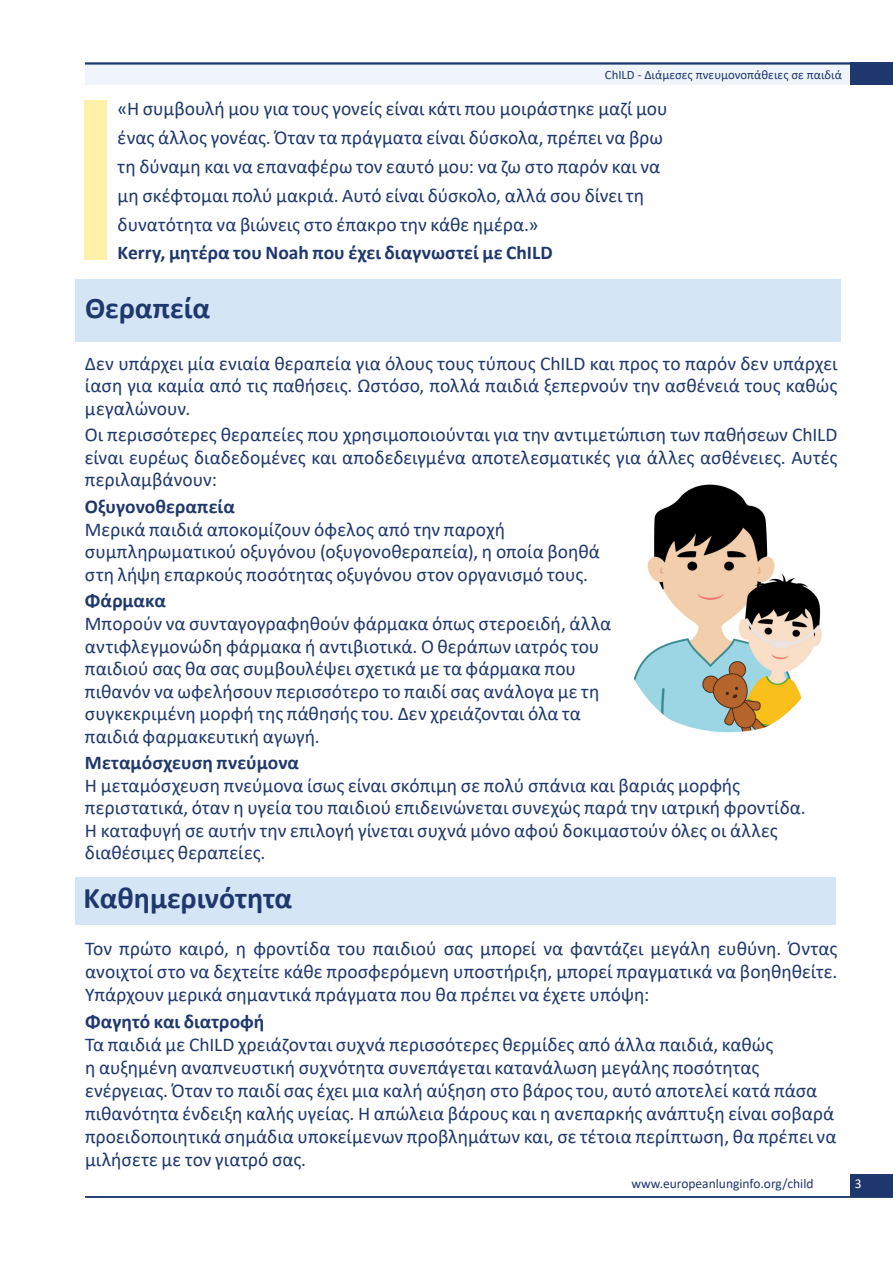
<style>
.page{position:relative;width:893px;height:1263px;background:#fff}
.page>*{position:absolute;margin:0;border:0;box-sizing:border-box;transform-origin:0 0}
.t1{font:700 30px "Calibri";color:#1e376d}
.H___B-head{font:19.5px/22.5px "Calibri";color:#1f386c}
.H___B-head-2{font:19.5px/23px "Calibri";color:#1e376d}
.H___B-head-3{font:700 19.5px "Calibri";color:#1e376d}
.H___B-head-4{font:700 19.5px "Calibri";color:#1f386c}
.t2{font:13.5px "Calibri";color:#1e376d}
.t3{font:13.5px "Calibri";color:#fff}
.t4{font:12.75px "Calibri";color:#1e376d}
</style>
<div class="page">
<div style="left:85px;top:63px;width:808px;height:22px;background:#eff5fb"></div>
<div style="left:850px;top:63px;width:43px;height:22px;background:#1e376d"></div>
<div style="left:850px;top:1175px;width:43px;height:22px;background:#1e376d"></div>
<hr style="left:85px;top:62px;width:808px;height:3px;background:#1e376d">
<hr style="left:85px;top:1196px;width:808px;height:2px;background:#1e376d">
<div style="left:76px;top:279px;width:765px;height:63px;background:#d4e5f5"></div>
<div style="left:85px;top:100px;width:22px;height:159px;background:#fff0aa"></div>
<div style="left:76px;top:877px;width:760px;height:48px;background:#d4e5f5"></div>
<img style="left:634px;top:484px;width:188px;height:249px">
<p class="t4" style="left:605px;top:66px;width:239px">ChILD - Διάμεσες πνευμονοπάθειες σε παιδιά</p>
<p class="H___B-head-2" style="left:118px;top:94px;width:552px;line-height:28.8px">«Η συμβουλή μου για τους γονείς είναι κάτι που μοιράστηκε μαζί μου ένας άλλος γονέας. Όταν τα πράγματα είναι δύσκολα, πρέπει να βρω τη δύναμη και να επαναφέρω τον εαυτό μου: να ζω στο παρόν και να μη σκέφτομαι πολύ μακριά. Αυτό είναι δύσκολο, αλλά σου δίνει τη δυνατότητα να βιώνεις στο έπακρο την κάθε ημέρα.»</p>
<p class="H___B-head-3" style="left:118px;top:239px;width:437px">Kerry, μητέρα του Noah που έχει διαγνωστεί με ChILD</p>
<p class="t1" style="left:85px;top:286px;width:127px">Θεραπεία</p>
<p class="H___B-head" style="left:85px;top:351px;width:754px;text-align:justify">Δεν υπάρχει μία ενιαία θεραπεία για όλους τους τύπους ChILD και προς το παρόν δεν υπάρχει ίαση για καμία από τις παθήσεις. Ωστόσο, πολλά παιδιά ξεπερνούν την ασθένειά τους καθώς μεγαλώνουν.</p>
<p class="H___B-head" style="left:85px;top:423px;width:754px;text-align:justify">Οι περισσότερες θεραπείες που χρησιμοποιούνται για την αντιμετώπιση των παθήσεων ChILD είναι ευρέως διαδεδομένες και αποδεδειγμένα αποτελεσματικές για άλλες ασθένειες. Αυτές περιλαμβάνουν:</p>
<p class="H___B-head-4" style="left:85px;top:493px;width:151px">Οξυγονοθεραπεία</p>
<p class="H___B-head" style="left:85px;top:517px;width:517px">Μερικά παιδιά αποκομίζουν όφελος από την παροχή συμπληρωματικού οξυγόνου (οξυγονοθεραπεία), η οποία βοηθά στη λήψη επαρκούς ποσότητας οξυγόνου στον οργανισμό τους.</p>
<p class="H___B-head-4" style="left:85px;top:587px;width:82px">Φάρμακα</p>
<p class="H___B-head" style="left:85px;top:612px;width:528px">Μπορούν να συνταγογραφηθούν φάρμακα όπως στεροειδή, άλλα αντιφλεγμονώδη φάρμακα ή αντιβιοτικά. Ο θεράπων ιατρός του παιδιού σας θα σας συμβουλέψει σχετικά με τα φάρμακα που πιθανόν να ωφελήσουν περισσότερο το παιδί σας ανάλογα με τη συγκεκριμένη μορφή της πάθησής του. Δεν χρειάζονται όλα τα παιδιά φαρμακευτική αγωγή.</p>
<p class="H___B-head-4" style="left:85px;top:749px;width:216px">Μεταμόσχευση πνεύμονα</p>
<p class="H___B-head" style="left:85px;top:773px;width:722px">Η μεταμόσχευση πνεύμονα ίσως είναι σκόπιμη σε πολύ σπάνια και βαριάς μορφής περιστατικά, όταν η υγεία του παιδιού επιδεινώνεται συνεχώς παρά την ιατρική φροντίδα.<br>Η καταφυγή σε αυτήν την επιλογή γίνεται συχνά μόνο αφού δοκιμαστούν όλες οι άλλες διαθέσιμες θεραπείες.</p>
<p class="t1" style="left:83px;top:877px;width:210px">Καθημερινότητα</p>
<p class="H___B-head-2" style="left:85px;top:936px;width:754px;text-align:justify">Τον πρώτο καιρό, η φροντίδα του παιδιού σας μπορεί να φαντάζει μεγάλη ευθύνη. Όντας ανοιχτοί στο να δεχτείτε κάθε προσφερόμενη υποστήριξη, μπορεί πραγματικά να βοηθηθείτε.<br>Υπάρχουν μερικά σημαντικά πράγματα που θα πρέπει να έχετε υπόψη:</p>
<p class="H___B-head-3" style="left:85px;top:1008px;width:181px">Φαγητό και διατροφή</p>
<p class="H___B-head-2" style="left:85px;top:1032px;width:753px">Τα παιδιά με ChILD χρειάζονται συχνά περισσότερες θερμίδες από άλλα παιδιά, καθώς<br>η αυξημένη αναπνευστική συχνότητα συνεπάγεται κατανάλωση μεγάλης ποσότητας ενέργειας. Όταν το παιδί σας έχει μια καλή αύξηση στο βάρος του, αυτό αποτελεί κατά πάσα πιθανότητα ένδειξη καλής υγείας. Η απώλεια βάρους και η ανεπαρκής ανάπτυξη είναι σοβαρά προειδοποιητικά σημάδια υποκείμενων προβλημάτων και, σε τέτοια περίπτωση, θα πρέπει να μιλήσετε με τον γιατρό σας.</p>
<p class="t2" style="left:631px;top:1174px;width:184px">www.europeanlunginfo.org/child</p>
<p class="t3" style="left:855px;top:1174px;width:8px">3</p>
</div>
